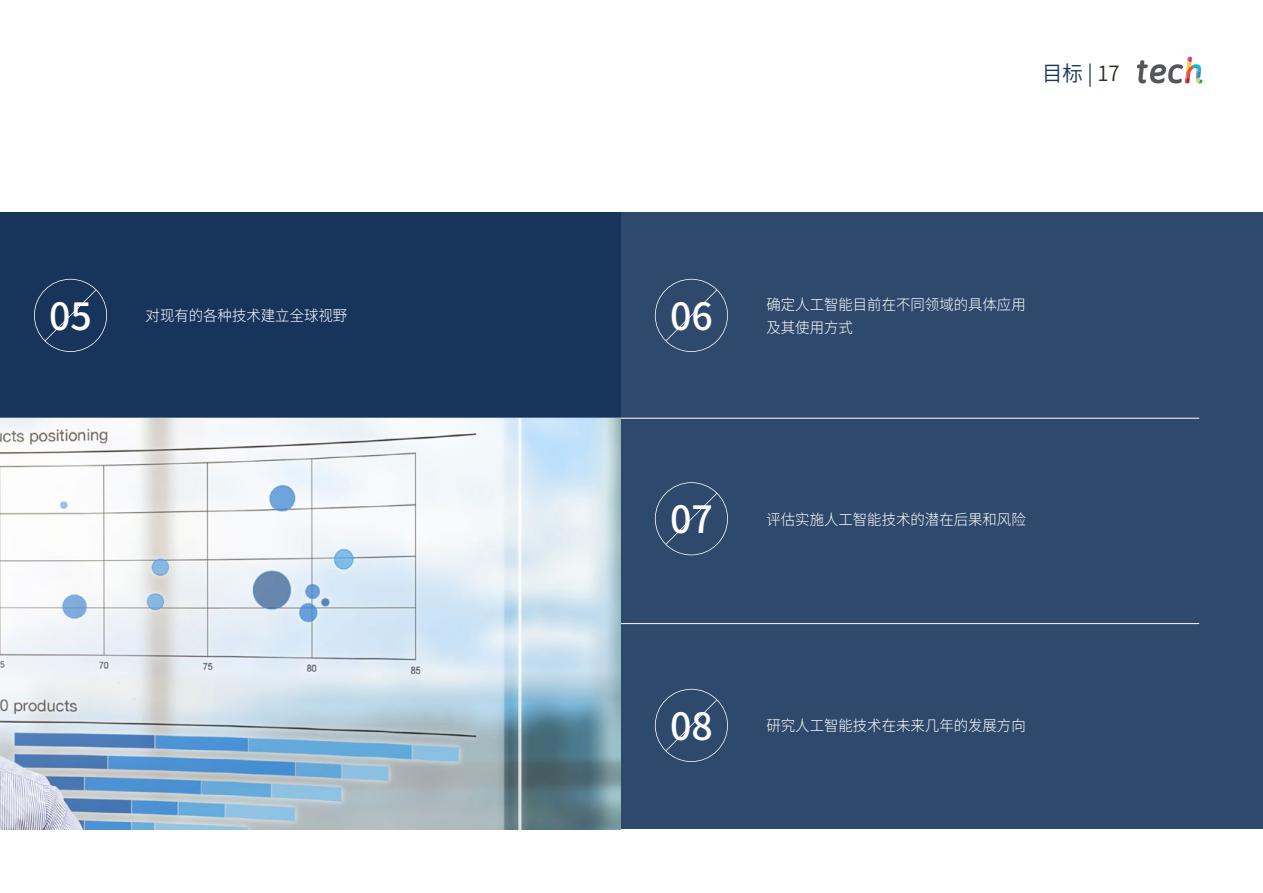
<style>
.page{position:relative;width:1263px;height:893px;background:#fff}
.page>*{position:absolute;margin:0;border:0;box-sizing:border-box;transform-origin:0 0}
.t1{font:500 37.5px "Source Han Sans CN";color:#fff}
.t2{font:21px "Source Han Sans CN";color:#1a355c}
.t3{font:300 15px "Source Han Sans CN";color:#fff;scale:.96 1}
.s1{color:#312e20}
</style>
<div class="page">
<svg style="left:1137px;top:57px;width:65px;height:27px"></svg>
<div style="left:0;top:213px;width:621px;height:616px;background:#17355b"></div>
<div style="left:621px;top:213px;width:642px;height:616px;background:#2e496b"></div>
<hr style="left:0;top:418px;width:1199px;height:1px;background:#fff">
<hr style="left:0;top:623px;width:1199px;height:1px;background:#fff">
<svg style="left:655px;top:689px;width:73px;height:73px"></svg>
<svg style="left:655px;top:279px;width:73px;height:73px"></svg>
<svg style="left:655px;top:482px;width:73px;height:73px"></svg>
<img style="left:0;top:418px;width:621px;height:411px">
<svg style="left:34px;top:279px;width:73px;height:73px"></svg>
<h1 class="t1" style="left:49px;top:295px;width:44px">05</h1>
<p class="t3" style="left:146px;top:307px;width:211px">对现有的各种技术建立全球视野</p>
<h2 class="t2" style="left:1042px;top:61px;width:79px">目标 | <span class="s1">17</span></h2>
<h1 class="t1" style="left:670px;top:295px;width:44px">06</h1>
<p class="t3" style="left:766px;top:296px;width:272px">确定人工智能目前在不同领域的具体应用</p>
<p class="t3" style="left:766px;top:319px;width:92px">及其使用方式</p>
<h1 class="t1" style="left:670px;top:498px;width:44px">07</h1>
<p class="t3" style="left:766px;top:511px;width:272px">评估实施人工智能技术的潜在后果和风险</p>
<h1 class="t1" style="left:670px;top:705px;width:44px">08</h1>
<p class="t3" style="left:766px;top:717px;width:272px">研究人工智能技术在未来几年的发展方向</p>
</div>
